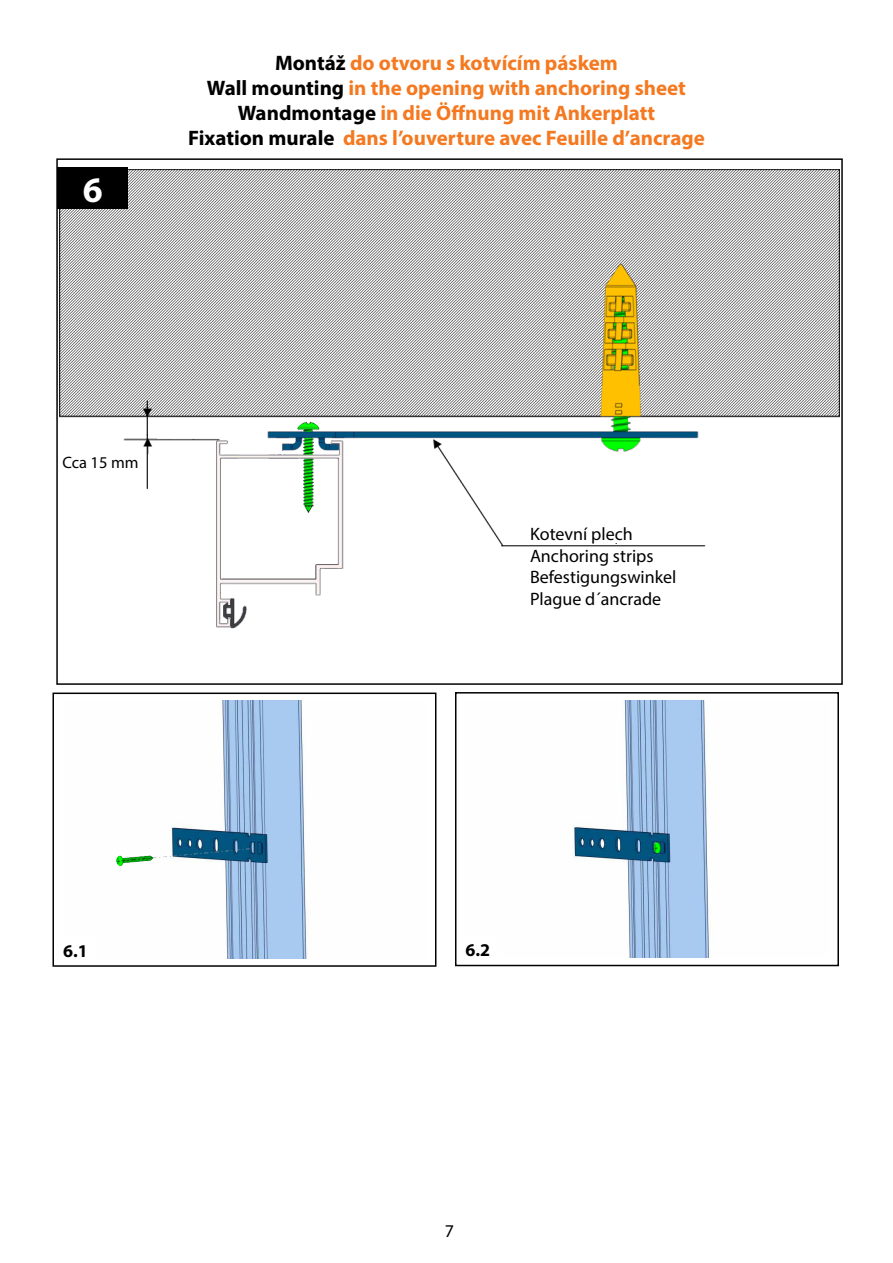
<style>
.page{position:relative;width:893px;height:1263px;background:#fff}
.page>*{position:absolute;margin:0;border:0;box-sizing:border-box;transform-origin:0 0}
.t1{font:700 36px "Myriad Pro";color:#fff}
.t2{font:700 21px/25.2px "Myriad Pro";color:#f47920;text-align:center}
.t3{font:18px/21.6px "Myriad Pro";color:#000}
.t4{font:700 18px "Myriad Pro";color:#000}
.t5{font:16.5px "Myriad Pro";color:#000}
.s1{color:#000}
.s2{color:#000101}
</style>
<div class="page">
<div style="left:455px;top:692px;width:384px;height:274px;border:2px solid #000"></div>
<img style="left:573px;top:700px;width:138px;height:258px">
<img style="left:60px;top:170px;width:779px;height:459px">
<div style="left:58px;top:167px;width:70px;height:42px;background:#000"></div>
<div style="left:52px;top:692px;width:384px;height:275px;border:2px solid #000"></div>
<img style="left:221px;top:700px;width:87px;height:258px">
<img style="left:116px;top:821px;width:142px;height:55px">
<img style="left:645px;top:834px;width:61px;height:27px">
<h1 class="t1" style="left:83px;top:166px;width:21px">6</h1>
<p class="t2" style="left:188px;top:49px;width:518px"><span class="s1">Montáž</span> do otvoru s kotvícím páskem<br><span class="s2">Wall mounting</span> in the opening with anchoring sheet <span class="s1">Wandmontage</span> in die Öffnung mit Ankerplatt<br><span class="s1">Fixation murale</span> dans l’ouverture avec Feuille d’ancrage</p>
<p class="t5" style="left:62px;top:452px;width:78px">Cca 15 mm</p>
<p class="t3" style="left:530px;top:523px;width:148px">Kotevní plech<br>Anchoring strips<br>Befestigungswinkel<br>Plague d´ancrade</p>
<p class="t4" style="left:63px;top:939px;width:26px">6.1</p>
<p class="t4" style="left:466px;top:938px;width:26px">6.2</p>
<p class="t3" style="left:445px;top:1220px;width:11px">7</p>
</div>
